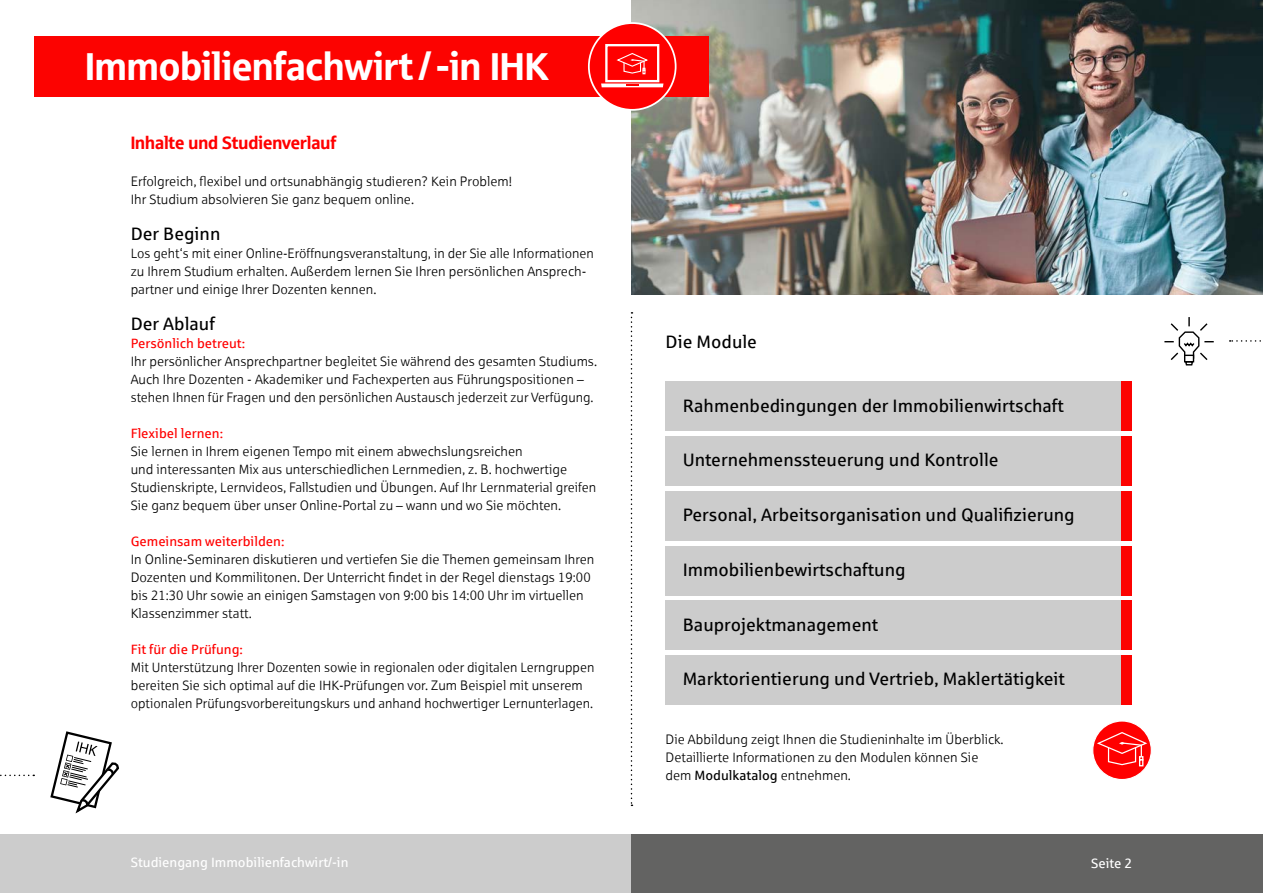
<style>
.page{position:relative;width:1263px;height:893px;background:#fff}
.page>*{position:absolute;margin:0;border:0;box-sizing:border-box;transform-origin:0 0}
.t1{font:39px "Sparkasse Head";color:#fff}
.t2{font:18px "Sparkasse Rg";color:#000}
.t3{font:18px "Sparkasse Head";color:#f00}
.t4{font:13.5px/18px "Sparkasse Lt";color:#000}
.t5{font:13.5px "Sparkasse Rg";color:#f00}
.t6{font:13.5px "Sparkasse Rg";color:#fff}
.s1{font-family:"Sparkasse Rg"}
</style>
<div class="page">
<div style="left:0;top:834px;width:631px;height:59px;background:#ccc"></div>
<div style="left:631px;top:834px;width:632px;height:59px;background:#636362"></div>
<img style="left:631px;top:0;width:632px;height:294px">
<svg style="left:1164px;top:317px;width:50px;height:49px"></svg>
<svg style="left:1230px;top:340px;width:31px;height:2px"></svg>
<div style="left:34px;top:36px;width:674px;height:61px;background:#fc0301"></div>
<div style="left:589px;top:23px;width:87px;height:87px;background:#f00;border-radius:50%"></div>
<div style="left:588px;top:22px;width:88px;height:89px;border:2px solid #fff;border-radius:50%"></div>
<div style="left:605px;top:44px;width:54px;height:38px;border:2px solid #fff"></div>
<svg style="left:616px;top:53px;width:32px;height:21px"></svg>
<svg style="left:601px;top:84px;width:62px;height:3px"></svg>
<svg style="left:50px;top:731px;width:69px;height:83px"></svg>
<svg style="left:0;top:775px;width:34px;height:1px"></svg>
<svg style="left:631px;top:312px;width:1px;height:494px"></svg>
<div style="left:1093px;top:721px;width:58px;height:58px;background:#f00;border-radius:50%"></div>
<div style="left:1092px;top:720px;width:60px;height:60px;border:1px solid #fff;border-radius:50%"></div>
<svg style="left:1095px;top:731px;width:52px;height:35px"></svg>
<div style="left:665px;top:382px;width:467px;height:49px;background:#ccc"></div>
<div style="left:665px;top:436px;width:467px;height:50px;background:#ccc"></div>
<div style="left:665px;top:491px;width:467px;height:50px;background:#ccc"></div>
<div style="left:665px;top:546px;width:467px;height:49px;background:#ccc"></div>
<div style="left:665px;top:601px;width:467px;height:49px;background:#ccc"></div>
<div style="left:665px;top:655px;width:467px;height:50px;background:#ccc"></div>
<div style="left:1122px;top:382px;width:10px;height:49px;background:#fc0301"></div>
<div style="left:1122px;top:436px;width:10px;height:50px;background:#fc0301"></div>
<div style="left:1122px;top:491px;width:10px;height:50px;background:#fc0301"></div>
<div style="left:1122px;top:546px;width:10px;height:49px;background:#fc0301"></div>
<div style="left:1122px;top:601px;width:10px;height:49px;background:#fc0301"></div>
<div style="left:1122px;top:655px;width:10px;height:50px;background:#fc0301"></div>
<h1 class="t1" style="left:85px;top:41px;width:466px">Immobilienfachwirt/-in IHK</h1>
<h2 class="t3" style="left:131px;top:131px;width:207px">Inhalte und Studienverlauf</h2>
<p class="t4" style="left:131px;top:172px;width:383px">Erfolgreich, flexibel und ortsunabhängig studieren? Kein Problem!<br>Ihr Studium absolvieren Sie ganz bequem online.</p>
<h2 class="t2" style="left:131px;top:223px;width:91px">Der Beginn</h2>
<p class="t4" style="left:131px;top:244px;width:465px">Los geht‘s mit einer Online-Eröffnungsveranstaltung, in der Sie alle Informationen zu Ihrem Studium erhalten. Außerdem lernen Sie Ihren persönlichen Ansprech&shy;partner und einige Ihrer Dozenten kennen.</p>
<h2 class="t2" style="left:131px;top:313px;width:86px">Der Ablauf</h2>
<p class="t5" style="left:131px;top:335px;width:116px">Persönlich betreut:</p>
<p class="t4" style="left:131px;top:352px;width:468px">Ihr persönlicher Ansprechpartner begleitet Sie während des gesamten Studiums.<br>Auch Ihre Dozenten - Akademiker und Fachexperten aus Führungspositionen – stehen Ihnen für Fragen und den persönlichen Austausch jederzeit zur Verfügung.</p>
<p class="t5" style="left:131px;top:425px;width:94px">Flexibel lernen:</p>
<p class="t4" style="left:131px;top:442px;width:467px">Sie lernen in Ihrem eigenen Tempo mit einem abwechslungsreichen<br>und interessanten Mix aus unterschiedlichen Lernmedien, z. B. hochwertige Studienskripte, Lernvideos, Fallstudien und Übungen. Auf Ihr Lernmaterial greifen Sie ganz bequem über unser Online-Portal zu – wann und wo Sie möchten.</p>
<p class="t5" style="left:131px;top:533px;width:155px">Gemeinsam weiterbilden:</p>
<p class="t4" style="left:131px;top:550px;width:465px">In Online-Seminaren diskutieren und vertiefen Sie die Themen gemeinsam Ihren Dozenten und Kommilitonen. Der Unterricht findet in der Regel dienstags 19:00 bis 21:30 Uhr sowie an einigen Samstagen von 9:00 bis 14:00 Uhr im virtuellen Klassenzimmer statt.</p>
<p class="t5" style="left:131px;top:641px;width:114px">Fit für die Prüfung:</p>
<p class="t4" style="left:131px;top:658px;width:465px">Mit Unterstützung Ihrer Dozenten sowie in regionalen oder digitalen Lerngruppen bereiten Sie sich optimal auf die IHK-Prüfungen vor. Zum Beispiel mit unserem optionalen Prüfungsvorbereitungskurs und anhand hochwertiger Lernunterlagen.</p>
<p class="t6" style="left:131px;top:854px;width:219px">Studiengang Immobilienfachwirt/-in</p>
<h2 class="t2" style="left:665px;top:331px;width:93px">Die Module</h2>
<h2 class="t2" style="left:683px;top:394px;width:383px">Rahmenbedingungen der Immobilienwirtschaft</h2>
<h2 class="t2" style="left:683px;top:449px;width:317px">Unternehmenssteuerung und Kontrolle</h2>
<h2 class="t2" style="left:683px;top:504px;width:394px">Personal, Arbeitsorganisation und Qualifizierung</h2>
<h2 class="t2" style="left:683px;top:558px;width:224px">Immobilienbewirtschaftung</h2>
<h2 class="t2" style="left:683px;top:613px;width:197px">Bauprojektmanagement</h2>
<h2 class="t2" style="left:683px;top:668px;width:384px">Marktorientierung und Vertrieb, Maklertätigkeit</h2>
<p class="t4" style="left:665px;top:730px;width:340px">Die Abbildung zeigt Ihnen die Studieninhalte im Überblick.<br>Detaillierte Informationen zu den Modulen können Sie dem <span class="s1">Modulkatalog</span> entnehmen.</p>
<p class="t6" style="left:1091px;top:855px;width:43px">Seite 2</p>
</div>
